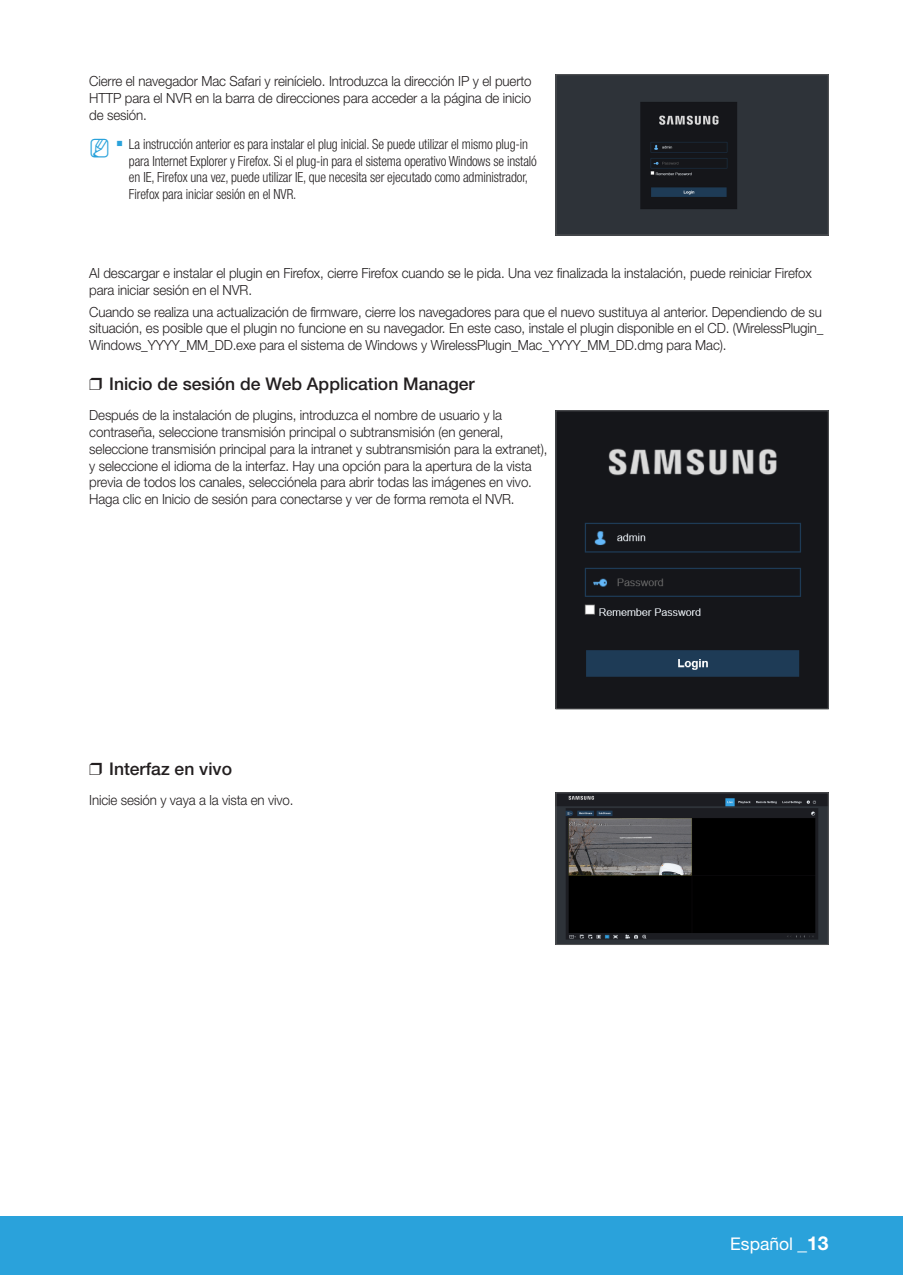
<style>
.page{position:relative;width:903px;height:1275px;background:#fff}
.page>*{position:absolute;margin:0;border:0;box-sizing:border-box;transform-origin:0 0}
.t1{font:500 17.5px "Helvetica Neue cp";color:#231f20}
.t2{font:17.5px "Helvetica Neue cp";color:#fff}
.t3{font:300 14px/16.8px "Helvetica Neue cp";letter-spacing:-.01em;color:#231f20;text-align:justify;scale:.95 1}
.t4{font:300 condensed 14px/16.8px "Helvetica Neue cp";letter-spacing:-.01em;color:#231f20;scale:.95 1}
.s1{font-family:"CP Icon 2";font-weight:400;font-stretch:normal;font-size:21px;color:#2aa2db}
.s2{font-family:"SI Icon HR755";font-weight:400;font-stretch:normal;font-size:15.75px;color:#2aa2db}
.s3{font-weight:700;font-size:19.25px}
</style>
<div class="page">
<div style="left:0;top:1216px;width:903px;height:59px;background:#2aa2db"></div>
<img style="left:558px;top:794px;width:268px;height:149px">
<div style="left:556px;top:792px;width:272px;height:153px;border:1px solid #57585a"></div>
<img style="left:558px;top:76px;width:268px;height:157px">
<div style="left:556px;top:74px;width:272px;height:161px;border:1px solid #57585a"></div>
<img style="left:558px;top:412px;width:268px;height:295px">
<div style="left:556px;top:410px;width:272px;height:299px;border:1px solid #57585a"></div>
<p class="t3" style="left:89px;top:73px;width:467px">Cierre el navegador Mac Safari y reinícielo. Introduzca la dirección IP y el puerto HTTP para el NVR en la barra de direcciones para acceder a la página de inicio de sesión.</p>
<p class="t4" style="left:129px;top:136px;width:431px;text-indent:-40px"><span class="s1">M</span> <span class="s2">`</span> La instrucción anterior es para instalar el plug inicial. Se puede utilizar el mismo plug-in para Internet Explorer y Firefox. Si el plug-in para el sistema operativo Windows se instaló en IE, Firefox una vez, puede utilizar IE, que necesita ser ejecutado como administrador, Firefox para iniciar sesión en el NVR.</p>
<p class="t3" style="left:89px;top:265px;width:762px">Al descargar e instalar el plugin en Firefox, cierre Firefox cuando se le pida. Una vez finalizada la instalación, puede reiniciar Firefox para iniciar sesión en el NVR.</p>
<p class="t3" style="left:89px;top:303px;width:774px">Cuando se realiza una actualización de firmware, cierre los navegadores para que el nuevo sustituya al anterior. Dependiendo de su situación, es posible que el plugin no funcione en su navegador. En este caso, instale el plugin disponible en el CD. (WirelessPlugin_ Windows_YYYY_MM_DD.exe para el sistema de Windows y WirelessPlugin_Mac_YYYY_MM_DD.dmg para Mac).</p>
<p class="t1" style="left:89px;top:374px;width:387px">❒ Inicio de sesión de Web Application Manager</p>
<p class="t3" style="left:89px;top:407px;width:484px;text-align:left">Después de la instalación de plugins, introduzca el nombre de usuario y la contraseña, seleccione transmisión principal o subtransmisión (en general, seleccione transmisión principal para la intranet y subtransmisión para la extranet), y seleccione el idioma de la interfaz. Hay una opción para la apertura de la vista previa de todos los canales, selecciónela para abrir todas las imágenes en vivo.<br>Haga clic en Inicio de sesión para conectarse y ver de forma remota el NVR.</p>
<p class="t1" style="left:89px;top:758px;width:144px">❒ Interfaz en vivo</p>
<p class="t3" style="left:89px;top:792px;width:216px">Inicie sesión y vaya a la vista en vivo.</p>
<p class="t2" style="left:730px;top:1234px;width:100px">Español <span class="s3">_13</span></p>
</div>
